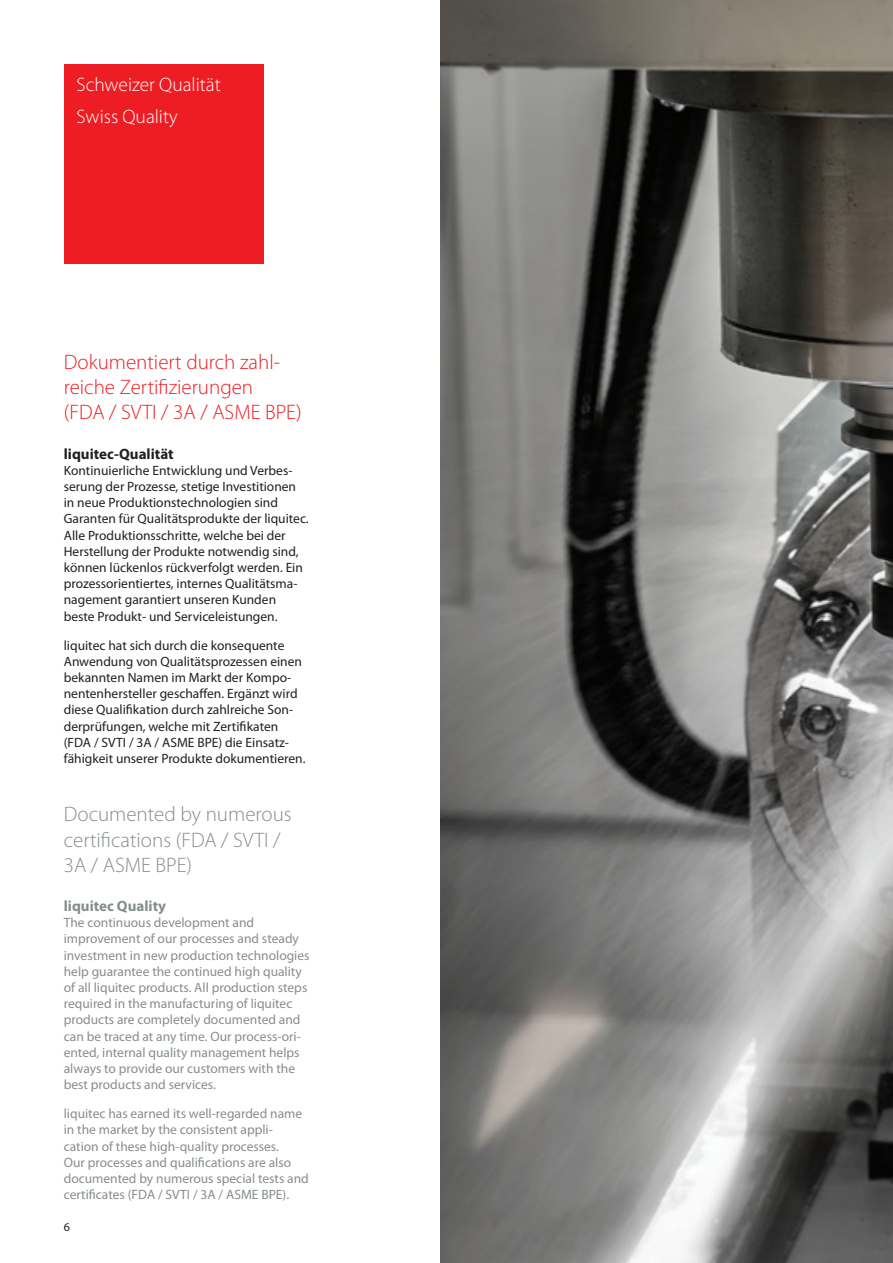
<style>
.page{position:relative;width:893px;height:1263px;background:#fff}
.page>*{position:absolute;margin:0;border:0;box-sizing:border-box;transform-origin:0 0}
.reiner_fliesstext{font:300 21px/25.2px "Myriad Pro";color:#ee1d23}
.reiner_fliesstext-2{font:300 21px/25.2px "Myriad Pro";color:#878d8e}
.Texttitel{font:300 19.5px "Myriad Pro";color:#fff}
.Texttitel-2{font:700 15px "Myriad Pro";color:#231f20}
.Texttitel-3{font:700 15px "Myriad Pro";color:#878d8e}
.reiner_fliesstext-3{font:13.5px/16.2px "Myriad Pro";color:#231f20}
.reiner_fliesstext-4{font:13.5px/16.2px "Myriad Pro";color:#878d8e}
.t1{font:12px "Myriad Pro";color:#231f20}
</style>
<div class="page">
<div style="left:64px;top:64px;width:200px;height:200px;background:#ee1d23"></div>
<img style="left:440px;top:0;width:453px;height:1263px">
<p class="Texttitel" style="left:77px;top:74px;width:146px">Schweizer Qualität</p>
<p class="Texttitel" style="left:77px;top:106px;width:103px">Swiss Quality</p>
<p class="reiner_fliesstext" style="left:64px;top:350px;width:239px">Dokumentiert durch zahl&shy;reiche Zertifizierungen<br>(FDA / SVTI / 3A / ASME BPE)</p>
<p class="Texttitel-2" style="left:64px;top:444px;width:111px">liquitec-Qualität</p>
<p class="reiner_fliesstext-3" style="left:64px;top:462px;width:246px">Kontinuierliche Entwicklung und Verbes&shy;serung der Prozesse, stetige Investitionen in neue Produktionstechnologien sind Garanten für Qualitätsprodukte der liquitec.<br>Alle Produktionsschritte, welche bei der Herstellung der Produkte notwendig sind, können lückenlos rückverfolgt werden. Ein prozessorientiertes, internes Qualitätsma&shy;nagement garantiert unseren Kunden beste Produkt- und Serviceleistungen.</p>
<p class="reiner_fliesstext-3" style="left:64px;top:637px;width:243px">liquitec hat sich durch die konsequente Anwendung von Qualitätsprozessen einen bekannten Namen im Markt der Kompo&shy;nentenhersteller geschaffen. Ergänzt wird diese Qualifikation durch zahlreiche Son&shy;derprüfungen, welche mit Zertifikaten (FDA / SVTI / 3A / ASME BPE) die Einsatz&shy;fähigkeit unserer Produkte dokumentieren.</p>
<p class="reiner_fliesstext-2" style="left:64px;top:802px;width:229px">Documented by numerous certifications (FDA / SVTI /<br>3A / ASME BPE)</p>
<p class="Texttitel-3" style="left:64px;top:896px;width:104px">liquitec Quality</p>
<p class="reiner_fliesstext-4" style="left:64px;top:914px;width:247px">The continuous development and improvement of our processes and steady investment in new production technologies help guarantee the continued high quality of all liquitec products. All production steps required in the manufacturing of liquitec products are completely documented and can be traced at any time. Our process-ori&shy;ented, internal quality management helps always to provide our customers with the best products and services.</p>
<p class="reiner_fliesstext-4" style="left:64px;top:1105px;width:247px">liquitec has earned its well-regarded name in the market by the consistent appli&shy;cation of these high-quality processes.<br>Our processes and qualifications are also documented by numerous special tests and certificates (FDA / SVTI / 3A / ASME BPE).</p>
<p class="t1" style="left:64px;top:1219px;width:8px">6</p>
</div>
